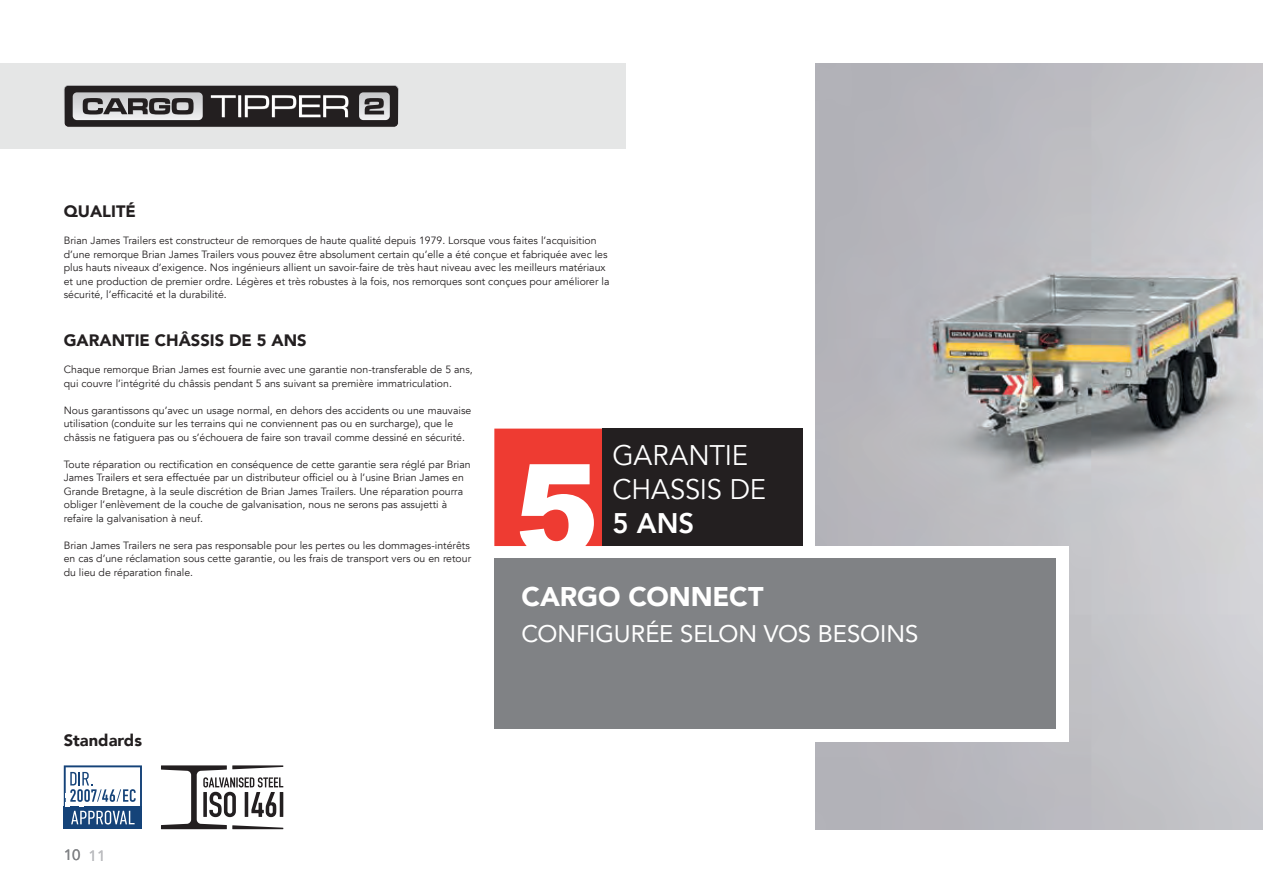
<style>
.page{position:relative;width:1263px;height:893px;background:#fff}
.page>*{position:absolute;margin:0;border:0;box-sizing:border-box;transform-origin:0 0}
.t1{font:28.35px "Avenir LT";letter-spacing:-.01em;color:#fff}
.t2{font:800 28.35px "Avenir LT";color:#fff}
.t3{font:900 27px "Avenir LT";letter-spacing:-.005em;color:#fff}
.Subtitle_white{font:24px "Avenir LT";letter-spacing:-.005em;color:#fff}
.p1{font:900 16.5px "Avenir LT";color:#231f20}
.t4{font:15px "Avenir LT";color:#808285}
.p3{font:10.5px/13.5px "Avenir LT";color:#231f20}
.Black_copy_7pt__Broc{font:10.5px/13.5px "Avenir LT";color:#231f20}
.s1{color:#bcbdc0}
</style>
<div class="page">
<img style="left:815px;top:64px;width:448px;height:765px">
<div style="left:0;top:64px;width:625px;height:85px;background:#e5e6e6"></div>
<svg style="left:64px;top:85px;width:335px;height:42px;background:#605d5e"></svg>
<div style="left:64px;top:806px;width:78px;height:23px;background:#154379"></div>
<svg style="left:64px;top:765px;width:78px;height:59px"></svg>
<svg style="left:161px;top:765px;width:122px;height:64px"></svg>
<div style="left:482px;top:546px;width:586px;height:196px;background:#fff"></div>
<div style="left:494px;top:559px;width:562px;height:170px;background:#808285"></div>
<svg style="left:494px;top:429px;width:108px;height:117px"></svg>
<div style="left:602px;top:429px;width:201px;height:117px;background:#231f20"></div>
<p class="p1" style="left:64px;top:202px;width:74px">QUALITÉ</p>
<p class="p3" style="left:64px;top:234px;width:547px">Brian James Trailers est constructeur de remorques de haute qualité depuis 1979. Lorsque vous faites l’acquisition d’une remorque Brian James Trailers vous pouvez être absolument certain qu’elle a été conçue et fabriquée avec les plus hauts niveaux d’exigence. Nos ingénieurs allient un savoir-faire de très haut niveau avec les meilleurs matériaux et une production de premier ordre. Légères et très robustes à la fois, nos remorques sont conçues pour améliorer la sécurité, l’efficacité et la durabilité.</p>
<p class="p1" style="left:64px;top:330px;width:244px">GARANTIE CHÂSSIS DE 5 ANS</p>
<p class="Black_copy_7pt__Broc" style="left:64px;top:363px;width:410px">Chaque remorque Brian James est fournie avec une garantie non-transferable de 5 ans, qui couvre l’intégrité du châssis pendant 5 ans suivant sa première immatriculation.</p>
<p class="Black_copy_7pt__Broc" style="left:64px;top:403px;width:409px">Nous garantissons qu’avec un usage normal, en dehors des accidents ou une mauvaise utilisation (conduite sur les terrains qui ne conviennent pas ou en surcharge), que le châssis ne fatiguera pas ou s’échouera de faire son travail comme dessiné en sécurité.</p>
<p class="p3" style="left:64px;top:457px;width:408px">Toute réparation ou rectification en conséquence de cette garantie sera réglé par Brian James Trailers et sera effectuée par un distributeur officiel ou à l’usine Brian James en Grande Bretagne, à la seule discrétion de Brian James Trailers. Une réparation pourra obliger l’enlèvement de la couche de galvanisation, nous ne serons pas assujetti à refaire la galvanisation à neuf.</p>
<p class="p3" style="left:64px;top:538px;width:409px">Brian James Trailers ne sera pas responsable pour les pertes ou les dommages-intérêts en cas d’une réclamation sous cette garantie, ou les frais de transport vers ou en retour du lieu de réparation finale.</p>
<p class="t1" style="left:612px;top:439px;width:137px">GARANTIE</p>
<p class="t1" style="left:612px;top:473px;width:155px">CHASSIS DE</p>
<p class="t2" style="left:612px;top:506px;width:83px">5 ANS</p>
<p class="p1" style="left:64px;top:731px;width:80px">Standards</p>
<h3 class="t4" style="left:64px;top:846px;width:43px">10 <span class="s1">11</span></h3>
<p class="t3" style="left:521px;top:580px;width:244px">CARGO CONNECT</p>
<p class="Subtitle_white" style="left:521px;top:620px;width:399px">CONFIGURÉE SELON VOS BESOINS</p>
</div>
